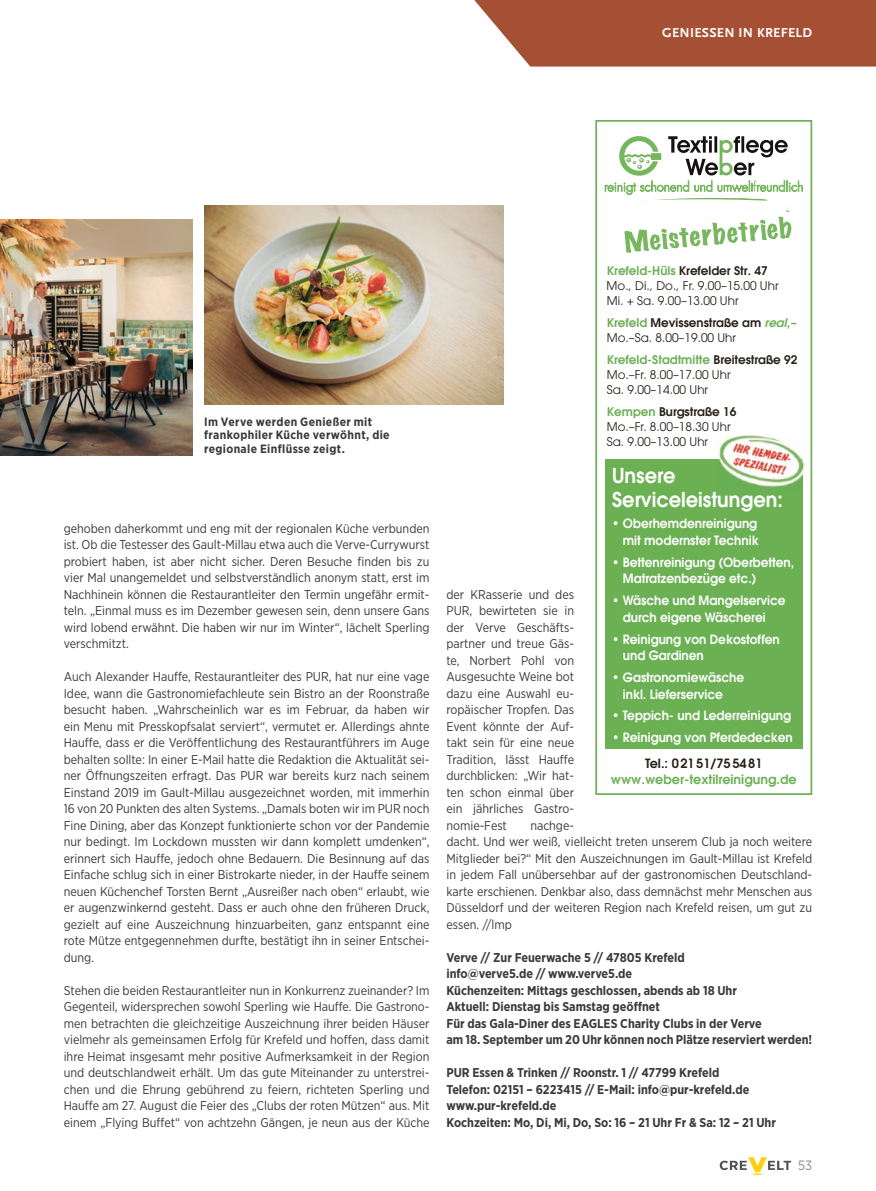
<style>
.page{position:relative;width:876px;height:1191px;background:#fff}
.page>*{position:absolute;margin:0;border:0;box-sizing:border-box;transform-origin:0 0}
.t1{font:600 20.4px/23.5px "Avant Garde LT";color:#fff;scale:.95 1}
.t2{font:700 13.5px "Scala Sans";letter-spacing:.02em;color:#fff}
.t3{font:13.5px "Gotham Narrow";color:#878989}
.t4{font:12.75px/16.5px "Gotham Narrow";color:#3a3a39;text-align:justify}
.t5{font:700 12.75px/16.5px "Gotham Narrow";color:#3a3a39}
.t6{font:600 12.75px/16.8px "Avant Garde LT";color:#fff;scale:.95 1}
.t7{font:600 12.75px "Avant Garde LT";color:#6bb154}
.t8{font:600 12.75px "Avant Garde LT";color:#29211a}
.t9{font:700 12px/13.5px "Gotham Narrow";letter-spacing:.03em;color:#3a3a39}
.t10{font:11.85px/14.9px "Avant Garde LT";color:#29211a}
.t11{font:600 11.85px "Avant Garde LT";color:#29211a}
.s1{color:#6bb154}
.s2{font-weight:600;color:#6bb154}
.s3{font-weight:600}
.s4{font-weight:600;font-style:italic;color:#6bb154}
</style>
<div class="page">
<img style="left:0;top:219px;width:192px;height:236px">
<img style="left:204px;top:205px;width:299px;height:200px">
<svg style="left:474px;top:0;width:402px;height:67px;background:#ac5e44"></svg>
<svg style="left:720px;top:1157px;width:71px;height:17px"></svg>
<div style="left:595px;top:120px;width:217px;height:675px;border:2px solid #6bb154"></div>
<svg style="left:605px;top:136px;width:198px;height:65px"></svg>
<div style="left:605px;top:459px;width:198px;height:290px;background:#6bb154"></div>
<img style="left:718px;top:435px;width:87px;height:36px">
<img style="left:718px;top:459px;width:85px;height:29px">
<svg style="left:624px;top:216px;width:167px;height:37px"></svg>
<p class="t2" style="left:662px;top:26px;width:151px">GENIESSEN IN KREFELD</p>
<p class="t9" style="left:204px;top:414px;width:187px">Im Verve werden Genießer mit frankophiler Küche verwöhnt, die regionale Einflüsse zeigt.</p>
<p class="t4" style="left:64px;top:520px;width:367px">gehoben daherkommt und eng mit der regionalen Küche verbunden ist. Ob die Testesser des Gault-Millau etwa auch die Verve-Currywurst probiert haben, ist aber nicht sicher. Deren Besuche finden bis zu vier Mal unangemeldet und selbstverständlich anonym statt, erst im Nachhinein können die Restaurantleiter den Termin ungefähr ermit&shy;teln. „Einmal muss es im Dezember gewesen sein, denn unsere Gans wird lobend erwähnt. Die haben wir nur im Winter“, lächelt Sperling verschmitzt.</p>
<p class="t4" style="left:64px;top:668px;width:367px">Auch Alexander Hauffe, Restaurantleiter des PUR, hat nur eine vage Idee, wann die Gastronomiefachleute sein Bistro an der Roonstraße besucht haben. „Wahrscheinlich war es im Februar, da haben wir ein Menu mit Presskopfsalat serviert“, vermutet er. Allerdings ahnte Hauffe, dass er die Veröffentlichung des Restaurantführers im Auge behalten sollte: In einer E-Mail hatte die Redaktion die Aktualität sei&shy;ner Öffnungszeiten erfragt. Das PUR war bereits kurz nach seinem Einstand 2019 im Gault-Millau ausgezeichnet worden, mit immerhin 16 von 20 Punkten des alten Systems. „Damals boten wir im PUR noch Fine Dining, aber das Konzept funktionierte schon vor der Pandemie nur bedingt. Im Lockdown mussten wir dann komplett umdenken“, erinnert sich Hauffe, jedoch ohne Bedauern. Die Besinnung auf das Einfache schlug sich in einer Bistrokarte nieder, in der Hauffe seinem neuen Küchenchef Torsten Bernt „Ausreißer nach oben“ erlaubt, wie er augenzwinkernd gesteht. Dass er auch ohne den früheren Druck, gezielt auf eine Auszeichnung hinzuarbeiten, ganz entspannt eine rote Mütze entgegennehmen durfte, bestätigt ihn in seiner Entschei&shy;dung.</p>
<p class="t4" style="left:64px;top:982px;width:367px">Stehen die beiden Restaurantleiter nun in Konkurrenz zueinander? Im Gegenteil, widersprechen sowohl Sperling wie Hauffe. Die Gastrono&shy;men betrachten die gleichzeitige Auszeichnung ihrer beiden Häuser vielmehr als gemeinsamen Erfolg für Krefeld und hoffen, dass damit ihre Heimat insgesamt mehr positive Aufmerksamkeit in der Region und deutschlandweit erhält. Um das gute Miteinander zu unterstrei&shy;chen und die Ehrung gebührend zu feiern, richteten Sperling und Hauffe am 27. August die Feier des „Clubs der roten Mützen“ aus. Mit einem „Flying Buffet“ von achtzehn Gängen, je neun aus der Küche</p>
<p class="t11" style="left:607px;top:263px;width:162px"><span class="s1">Krefeld-Hüls</span> Krefelder Str. 47</p>
<p class="t10" style="left:607px;top:289px;width:191px;line-height:22.2px">Mi. + Sa. 9.00–13.00 Uhr<br><span class="s2">Krefeld</span> <span class="s3">Mevissenstraße am</span> <span class="s4">real,–</span></p>
<p class="t10" style="left:607px;top:326px;width:192px;line-height:22.2px">Mo.–Sa. 8.00–19.00 Uhr<br><span class="s2">Krefeld-Stadtmitte</span> <span class="s3">Breitestraße 92</span></p>
<p class="t10" style="left:607px;top:367px;width:125px">Mo.–Fr. 8.00–17.00 Uhr<br>Sa. 9.00–14.00 Uhr</p>
<p class="t10" style="left:607px;top:404px;width:131px"><span class="s2">Kempen</span> <span class="s3">Burgstraße 16<br></span>Mo.–Fr. 8.00–18.30 Uhr<br>Sa. 9.00–13.00 Uhr</p>
<p class="t10" style="left:607px;top:278px;width:173px">Mo., Di., Do., Fr. 9.00–15.00 Uhr</p>
<h1 class="t1" style="left:612px;top:463px;width:181px">Unsere<br>Serviceleistungen:</h1>
<p class="t6" style="left:612px;top:515px;width:156px;text-align:right">• Oberhemdenreinigung mit modernster Technik</p>
<p class="t6" style="left:623px;top:553px;width:182px;text-indent:-11px">• Bettenreinigung (Oberbetten,<br>Matratzenbezüge etc.)</p>
<p class="t6" style="left:623px;top:592px;width:173px;text-indent:-11px">• Wäsche und Mangelservice durch eigene Wäscherei</p>
<p class="t6" style="left:623px;top:630px;width:167px;text-indent:-11px">• Reinigung von Dekostoffen und Gardinen</p>
<p class="t6" style="left:623px;top:668px;width:129px;text-indent:-11px">• Gastronomiewäsche inkl. Lieferservice</p>
<p class="t6" style="left:612px;top:707px;width:190px">• Teppich- und Lederreinigung</p>
<p class="t6" style="left:612px;top:728px;width:192px">• Reinigung von Pferdedecken</p>
<p class="t8" style="left:645px;top:755px;width:119px">Tel.: 02151/755481</p>
<p class="t7" style="left:611px;top:770px;width:187px">www.weber-textilreinigung.de</p>
<p class="t4" style="left:446px;top:586px;width:129px">der KRasserie und des PUR, bewirteten sie in der Verve Geschäfts&shy;partner und treue Gäs&shy;te, Norbert Pohl von Ausgesuchte Weine bot dazu eine Auswahl eu&shy;ropäischer Tropfen. Das Event könnte der Auf&shy;takt sein für eine neue Tradition, lässt Hauffe durchblicken: „Wir hat&shy;ten schon einmal über ein jährliches Gastro&shy;nomie-Fest</p>
<p class="t4" style="left:446px;top:817px;width:367px;text-align:left;text-indent:84px">nachge-<br>dacht. Und wer weiß, vielleicht treten unserem Club ja noch weitere Mitglieder bei?“ Mit den Auszeichnungen im Gault-Millau ist Krefeld in jedem Fall unübersehbar auf der gastronomischen Deutschland&shy;karte erschienen. Denkbar also, dass demnächst mehr Menschen aus Düsseldorf und der weiteren Region nach Krefeld reisen, um gut zu essen. //lmp</p>
<p class="t5" style="left:446px;top:949px;width:367px">Verve // Zur Feuerwache 5 // 47805 Krefeld<br>info@verve5.de // www.verve5.de<br>Küchenzeiten: Mittags geschlossen, abends ab 18 Uhr<br>Aktuell: Dienstag bis Samstag geöffnet<br>Für das Gala-Diner des EAGLES Charity Clubs in der Verve<br>am 18. September um 20 Uhr können noch Plätze reserviert werden!</p>
<p class="t5" style="left:446px;top:1064px;width:331px">PUR Essen &amp; Trinken // Roonstr. 1 // 47799 Krefeld<br>Telefon: 02151 – 6223415 // E-Mail: info@pur-krefeld.de www.pur-krefeld.de<br>Kochzeiten: Mo, Di, Mi, Do, So: 16 – 21 Uhr Fr &amp; Sa: 12 – 21 Uhr</p>
<p class="t3" style="left:798px;top:1156px;width:16px">53</p>
</div>
